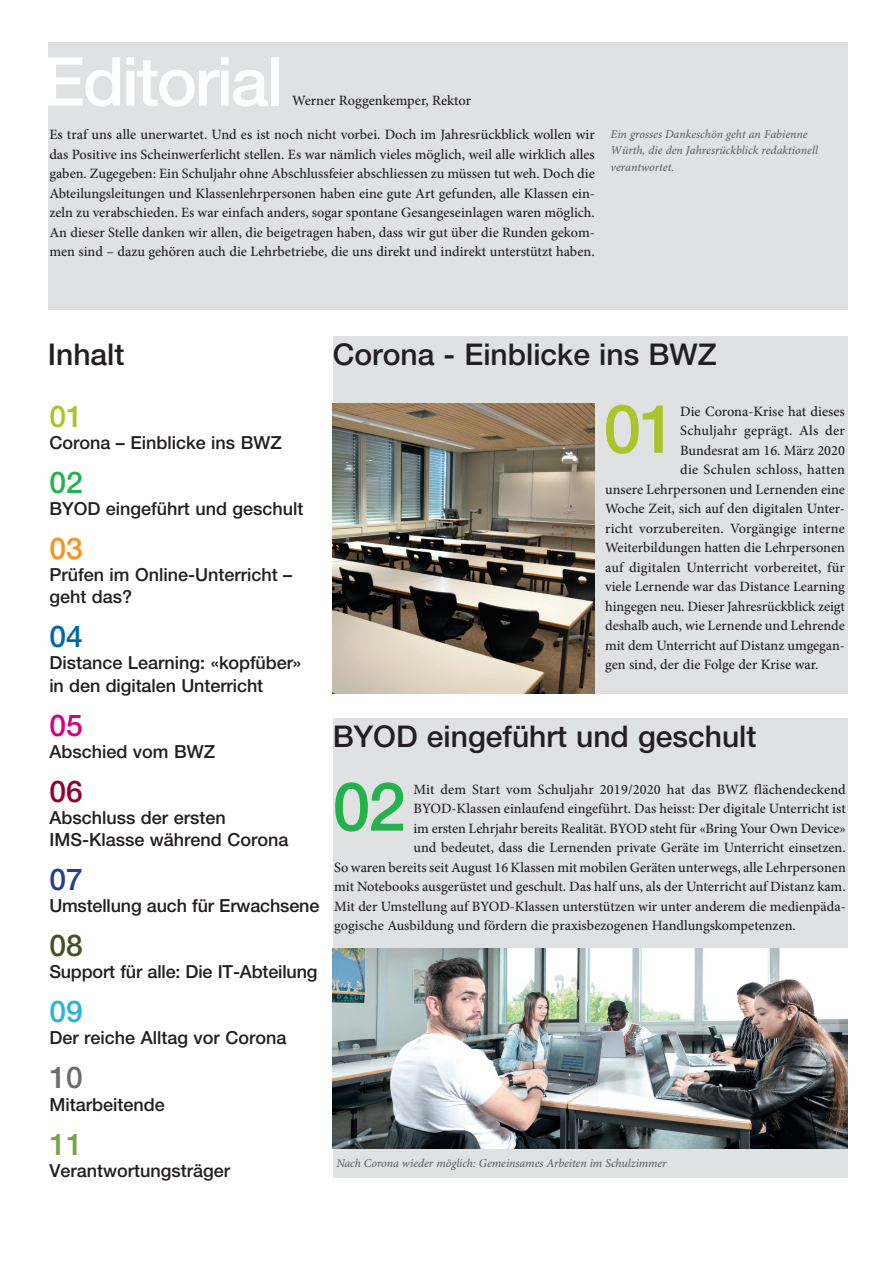
<style>
.page{position:relative;width:893px;height:1263px;background:#fff}
.page>*{position:absolute;margin:0;border:0;box-sizing:border-box;transform-origin:0 0}
.t1{font:500 67.5px "Helvetica Neue LT Std";letter-spacing:-.03em;color:#fff}
.t2{font:500 67.5px "Helvetica Neue";color:#acc32b}
.t3{font:500 67.5px "Helvetica Neue";color:#23b24b}
.t4{font:500 30px "Helvetica Neue LT Std";color:#231f20}
.t5{font:500 30px "Helvetica Neue LT Std";color:#acc32b}
.t6{font:500 30px "Helvetica Neue LT Std";color:#23b24b}
.t7{font:500 30px "Helvetica Neue LT Std";color:#f7931d}
.t8{font:500 30px "Helvetica Neue LT Std";color:#0067aa}
.t9{font:500 30px "Helvetica Neue LT Std";color:#d6017f}
.t10{font:500 30px "Helvetica Neue LT Std";color:#910331}
.t11{font:500 30px "Helvetica Neue LT Std";color:#253f8e}
.t12{font:500 30px "Helvetica Neue LT Std";color:#435223}
.t13{font:500 30px "Helvetica Neue LT Std";color:#28b3de}
.t14{font:500 30px "Helvetica Neue LT Std";color:#6c6d70}
.t15{font:500 30px "Helvetica Neue LT Std";color:#78a341}
.t16{font:500 18px/22px "Helvetica Neue LT Std";color:#231f20}
.t17{font:500 14.25px/19.5px "Minion Pro";color:#231f20;text-align:justify}
.t18{font:500 14.25px "Minion Pro";letter-spacing:.02em;color:#231f20}
.t19{font:italic 12px/16.5px "Minion Pro";color:#57585a}
</style>
<div class="page">
<div style="left:333px;top:336px;width:514px;height:357px;background:#e0e1e3"></div>
<div style="left:48px;top:43px;width:799px;height:267px;background:#e0e1e3"></div>
<img style="left:333px;top:404px;width:261px;height:289px">
<div style="left:333px;top:719px;width:514px;height:459px;background:#e0e1e3"></div>
<img style="left:333px;top:948px;width:514px;height:200px">
<h1 class="t1" style="left:43px;top:41px;width:242px">Editorial</h1>
<p class="t17" style="left:49px;top:125px;width:547px">Es traf uns alle unerwartet. Und es ist noch nicht vorbei. Doch im Jahresrückblick wollen wir das Positive ins Scheinwerferlicht stellen. Es war nämlich vieles möglich, weil alle wirklich alles gaben. Zugegeben: Ein Schuljahr ohne Abschlussfeier abschliessen zu müssen tut weh. Doch die Abteilungsleitungen und Klassenlehrpersonen haben eine gute Art gefunden, alle Klassen ein&shy;zeln zu verabschieden. Es war einfach anders, sogar spontane Gesangeseinlagen waren möglich.<br>An dieser Stelle danken wir allen, die beigetragen haben, dass wir gut über die Runden gekom&shy;men sind – dazu gehören auch die Lehrbetriebe, die uns direkt und indirekt unterstützt haben.</p>
<p class="t17" style="left:292px;top:91px;width:180px">Werner Roggenkemper, Rektor</p>
<p class="t19" style="left:611px;top:126px;width:209px">Ein grosses Dankeschön geht an Fabienne<br>Würth, die den Jahresrückblick redaktionell verantwortet.</p>
<h2 class="t4" style="left:48px;top:336px;width:78px">Inhalt</h2>
<h2 class="t5" style="left:49px;top:398px;width:35px">01</h2>
<p class="t16" style="left:49px;top:431px;width:234px">Corona – Einblicke ins BWZ</p>
<h2 class="t6" style="left:49px;top:464px;width:35px">02</h2>
<p class="t16" style="left:49px;top:497px;width:256px">BYOD eingeführt und geschult</p>
<h2 class="t7" style="left:49px;top:531px;width:35px">03</h2>
<p class="t16" style="left:49px;top:564px;width:244px">Prüfen im Online-Unterricht – geht das?</p>
<h2 class="t8" style="left:49px;top:619px;width:35px">04</h2>
<p class="t16" style="left:49px;top:652px;width:253px">Distance Learning: «kopfüber» in den digitalen Unterricht</p>
<h2 class="t9" style="left:49px;top:707px;width:35px">05</h2>
<p class="t16" style="left:49px;top:740px;width:167px">Abschied vom BWZ</p>
<h2 class="t10" style="left:49px;top:773px;width:35px">06</h2>
<p class="t16" style="left:49px;top:806px;width:241px">Abschluss der ersten<br>IMS-Klasse während Corona</p>
<h2 class="t11" style="left:49px;top:861px;width:35px">07</h2>
<p class="t16" style="left:49px;top:894px;width:272px">Umstellung auch für Erwachsene</p>
<h2 class="t12" style="left:49px;top:927px;width:35px">08</h2>
<p class="t16" style="left:49px;top:961px;width:270px">Support für alle: Die IT-Abteilung</p>
<h2 class="t13" style="left:49px;top:994px;width:35px">09</h2>
<p class="t16" style="left:49px;top:1027px;width:239px">Der reiche Alltag vor Corona</p>
<h2 class="t14" style="left:49px;top:1060px;width:35px">10</h2>
<p class="t16" style="left:49px;top:1093px;width:117px">Mitarbeitende</p>
<h2 class="t15" style="left:49px;top:1126px;width:35px">11</h2>
<p class="t16" style="left:49px;top:1159px;width:182px">Verantwortungsträger</p>
<h2 class="t4" style="left:333px;top:336px;width:386px">Corona - Einblicke ins BWZ</h2>
<h1 class="t2" style="left:604px;top:374px;width:75px">01</h1>
<p class="t17" style="left:680px;top:402px;width:166px">Die Corona-Krise hat dieses</p>
<p class="t18" style="left:680px;top:421px;width:166px">Schuljahr geprägt. Als der</p>
<p class="t17" style="left:680px;top:441px;width:166px">Bundesrat am 16. März 2020</p>
<p class="t18" style="left:680px;top:460px;width:166px">die Schulen schloss, hatten</p>
<p class="t17" style="left:605px;top:479px;width:241px">unsere Lehrpersonen und Lernenden eine</p>
<p class="t17" style="left:605px;top:499px;width:241px">Woche Zeit, sich auf den digitalen Unter-</p>
<p class="t17" style="left:605px;top:518px;width:241px">richt vorzubereiten. Vorgängige interne</p>
<p class="t17" style="left:605px;top:538px;width:241px">Weiterbildungen hatten die Lehrpersonen</p>
<p class="t17" style="left:605px;top:557px;width:241px">auf digitalen Unterricht vorbereitet, für</p>
<p class="t17" style="left:605px;top:577px;width:241px">viele Lernende war das Distance Learning</p>
<p class="t17" style="left:605px;top:596px;width:241px">hingegen neu. Dieser Jahresrückblick zeigt</p>
<p class="t17" style="left:605px;top:616px;width:241px">deshalb auch, wie Lernende und Lehrende</p>
<p class="t17" style="left:605px;top:635px;width:241px">mit dem Unterricht auf Distanz umgegan-</p>
<p class="t17" style="left:605px;top:655px;width:215px">gen sind, der die Folge der Krise war.</p>
<h2 class="t4" style="left:333px;top:719px;width:425px">BYOD eingeführt und geschult</h2>
<h1 class="t3" style="left:333px;top:752px;width:75px">02</h1>
<p class="t17" style="left:414px;top:779px;width:434px">Mit dem Start vom Schuljahr 2019/2020 hat das BWZ flächendeckend</p>
<p class="t17" style="left:414px;top:799px;width:434px">BYOD-Klassen einlaufend eingeführt. Das heisst: Der digitale Unterricht ist</p>
<p class="t17" style="left:414px;top:818px;width:434px">im ersten Lehrjahr bereits Realität. BYOD steht für «Bring Your Own Device»</p>
<p class="t17" style="left:414px;top:838px;width:434px">und bedeutet, dass die Lernenden private Geräte im Unterricht einsetzen.</p>
<p class="t17" style="left:334px;top:857px;width:513px">So waren bereits seit August 16 Klassen mit mobilen Geräten unterwegs, alle Lehrpersonen</p>
<p class="t17" style="left:334px;top:877px;width:513px">mit Notebooks ausgerüstet und geschult. Das half uns, als der Unterricht auf Distanz kam.</p>
<p class="t17" style="left:334px;top:896px;width:513px">Mit der Umstellung auf BYOD-Klassen unterstützen wir unter anderem die medienpäda-</p>
<p class="t17" style="left:334px;top:916px;width:463px">gogische Ausbildung und fördern die praxisbezogenen Handlungskompetenzen.</p>
<p class="t19" style="left:336px;top:1155px;width:332px">Nach Corona wieder möglich: Gemeinsames Arbeiten im Schulzimmer</p>
</div>
